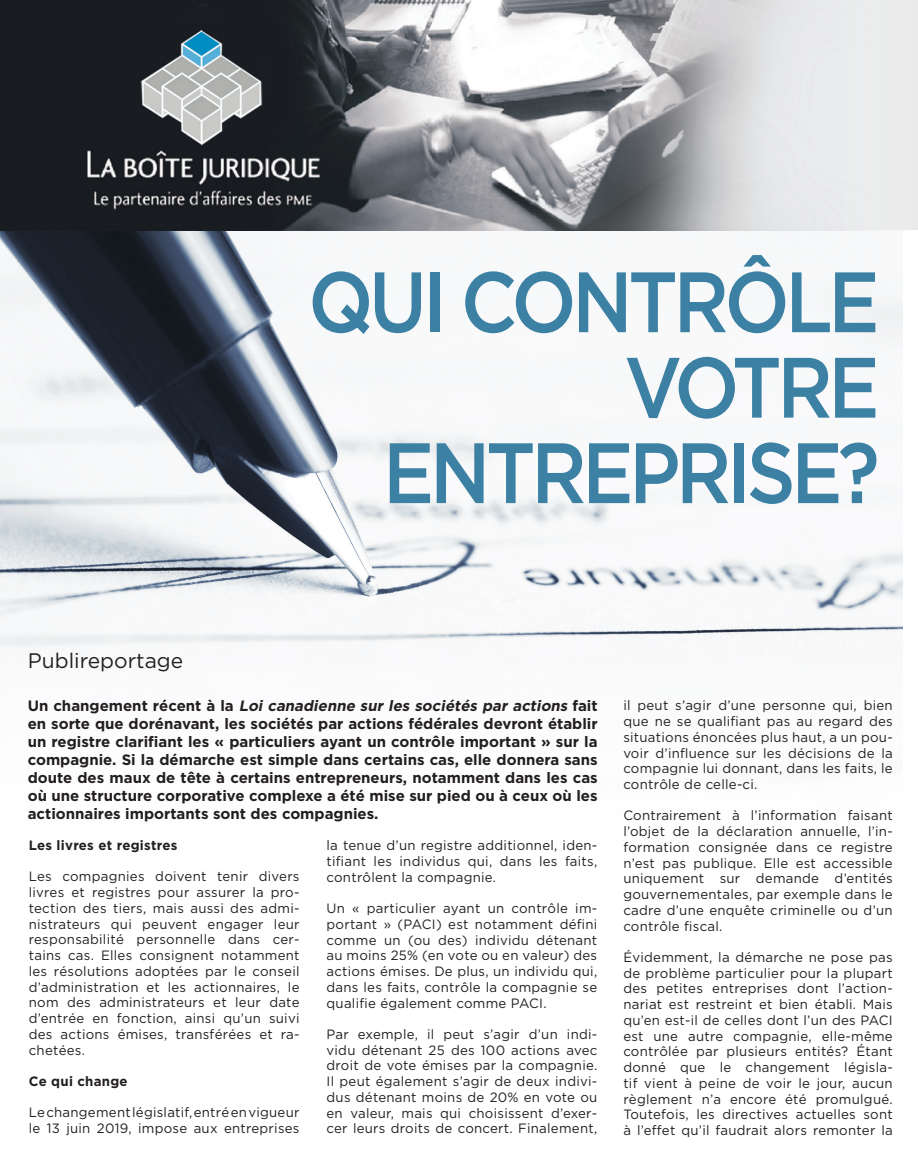
<style>
.page{position:relative;width:918px;height:1161px;background:#fff}
.page>*{position:absolute;margin:0;border:0;box-sizing:border-box;transform-origin:0 0}
.t1{font:500 85.5px/85.5px "Gotham";letter-spacing:-.06em;color:#3c81a4;text-align:right;scale:.9 1}
.t2{font:21px "Gotham";color:#231f20}
.t3{font:700 15px/18px "Gotham";color:#231f20;text-align:justify}
.t4{font:13.5px/15.8px "Gotham";letter-spacing:.02em;color:#231f20;text-align:justify}
.t5{font:700 13.5px "Gotham";letter-spacing:.02em;color:#231f20}
.s1{font-style:italic}
</style>
<div class="page">
<img style="left:0;top:230px;width:903px;height:420px">
<img style="left:0;top:0;width:918px;height:230px">
<svg style="left:0;top:0;width:3px;height:4px"></svg>
<p class="t2" style="left:28px;top:649px;width:157px">Publireportage</p>
<p class="t1" style="left:308px;top:259px;width:637px">QUI CONTRÔLE<br>VOTRE<br>ENTREPRISE?</p>
<p class="t3" style="left:28px;top:697px;width:572px">U n c h a n g e m e n t r é c e n t à l a <span class="s1">Loi canadienne sur les sociétés par actions</span> fa i t en sorte que dorénavant, les sociétés par actions fédérales devront établir un registre clarifiant les « particuliers ayant un contrôle important » sur la compagnie. Si la démarche est simple dans certains cas, elle donnera sans doute des maux de tête à certains entrepreneurs, notamment dans les cas où une structure corporative complexe a été mise sur pied ou à ceux où les actionnaires importants sont des compagnies.</p>
<p class="t5" style="left:29px;top:837px;width:150px">Les livres et registres</p>
<p class="t4" style="left:29px;top:868px;width:272px">Les compagnies doivent tenir divers livres et registres pour assurer la pro&shy;tection des tiers, mais aussi des admi&shy;nistrateurs qui peuvent engager leur responsabilité personnelle dans cer&shy;tains cas. Elles consignent notamment les résolutions adoptées par le conseil d’administration et les actionnaires, le nom des administrateurs et leur date d’entrée en fonction, ainsi qu’un suivi des actions émises, transférées et ra&shy;chetées.</p>
<p class="t5" style="left:29px;top:1073px;width:100px">Ce qui change</p>
<p class="t4" style="left:29px;top:1104px;width:272px">Le changement législatif, entré en vigueur le 13 juin 2019, impose aux entreprises</p>
<p class="t4" style="left:327px;top:837px;width:272px">la tenue d’un registre additionnel, iden&shy;tifiant les individus qui, dans les faits, contrôlent la compagnie.</p>
<p class="t4" style="left:327px;top:900px;width:272px">Un « particulier ayant un contrôle im&shy;portant » (PACI) est notamment défini comme un (ou des) individu détenant au moins 25% (en vote ou en valeur) des actions émises. De plus, un individu qui, dans les faits, contrôle la compagnie se qualifie également comme PACI.</p>
<p class="t4" style="left:327px;top:1026px;width:272px">Par exemple, il peut s’agir d’un indi&shy;vidu détenant 25 des 100 actions avec droit de vote émises par la compagnie.<br>Il peut également s’agir de deux indivi&shy;dus détenant moins de 20% en vote ou en valeur, mais qui choisissent d’exer&shy;cer leurs droits de concert. Finalement,</p>
<p class="t4" style="left:623px;top:698px;width:271px">il peut s’agir d’une personne qui, bien que ne se qualifiant pas au regard des situations énoncées plus haut, a un pou&shy;voir d’influence sur les décisions de la compagnie lui donnant, dans les faits, le contrôle de celle-ci.</p>
<p class="t4" style="left:623px;top:807px;width:271px">Contrairement à l’information faisant l’objet de la déclaration annuelle, l’in&shy;formation consignée dans ce registre n’est pas publique. Elle est accessible uniquement sur demande d’entités gouvernementales, par exemple dans le cadre d’une enquête criminelle ou d’un contrôle fiscal.</p>
<p class="t4" style="left:623px;top:949px;width:271px">Évidemment, la démarche ne pose pas de problème particulier pour la plupart des petites entreprises dont l’action&shy;nariat est restreint et bien établi. Mais qu’en est-il de celles dont l’un des PACI est une autre compagnie, elle-même contrôlée par plusieurs entités? Étant donné que le changement législa&shy;tif vient à peine de voir le jour, aucun règlement n’a encore été promulgué.<br>Toutefois, les directives actuelles sont à l’effet qu’il faudrait alors remonter la</p>
</div>
